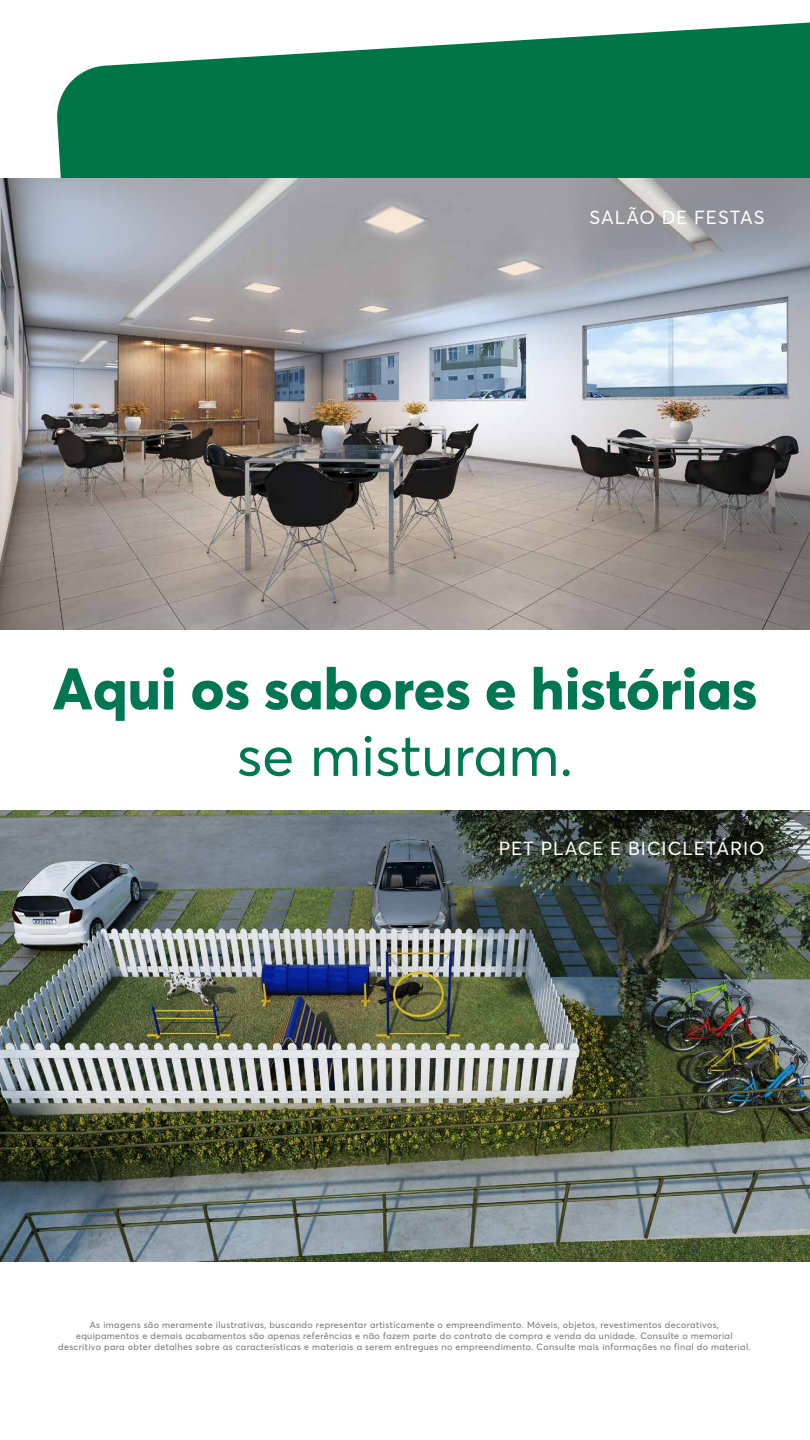
<style>
.page{position:relative;width:810px;height:1440px;background:#fff}
.page>*{position:absolute;margin:0;border:0;box-sizing:border-box;transform-origin:0 0}
.t1{font:800 57.82px "Averta Std";color:#007751}
.t2{font:57.82px "Averta Std";color:#007751}
.t3{font:18.75px "Averta Std";letter-spacing:.055em;color:#fff}
.t4{font:9px/10.8px "Averta Std";letter-spacing:.04em;color:#706f6f;text-align:center}
</style>
<div class="page">
<svg style="left:55px;top:22px;width:755px;height:157px;fill:#007648"></svg>
<svg style="left:0;top:629px;width:810px;height:182px"></svg>
<img style="left:0;top:811px;width:810px;height:450px">
<img style="left:0;top:179px;width:810px;height:450px">
<h2 class="t3" style="left:590px;top:205px;width:177px">SALÃO DE FESTAS</h2>
<h1 class="t1" style="left:53px;top:648px;width:706px">Aqui os sabores e histórias</h1>
<h1 class="t2" style="left:237px;top:716px;width:338px">se misturam.</h1>
<h2 class="t3" style="left:499px;top:836px;width:268px">PET PLACE E BICICLETÁRIO</h2>
<p class="t4" style="left:58px;top:1319px;width:694px">As imagens são meramente ilustrativas, buscando representar artisticamente o empreendimento. Móveis, objetos, revestimentos decorativos, equipamentos e demais acabamentos são apenas referências e não fazem parte do contrato de compra e venda da unidade. Consulte o memorial descritivo para obter detalhes sobre as características e materiais a serem entregues no empreendimento. Consulte mais informações no final do material.</p>
</div>
